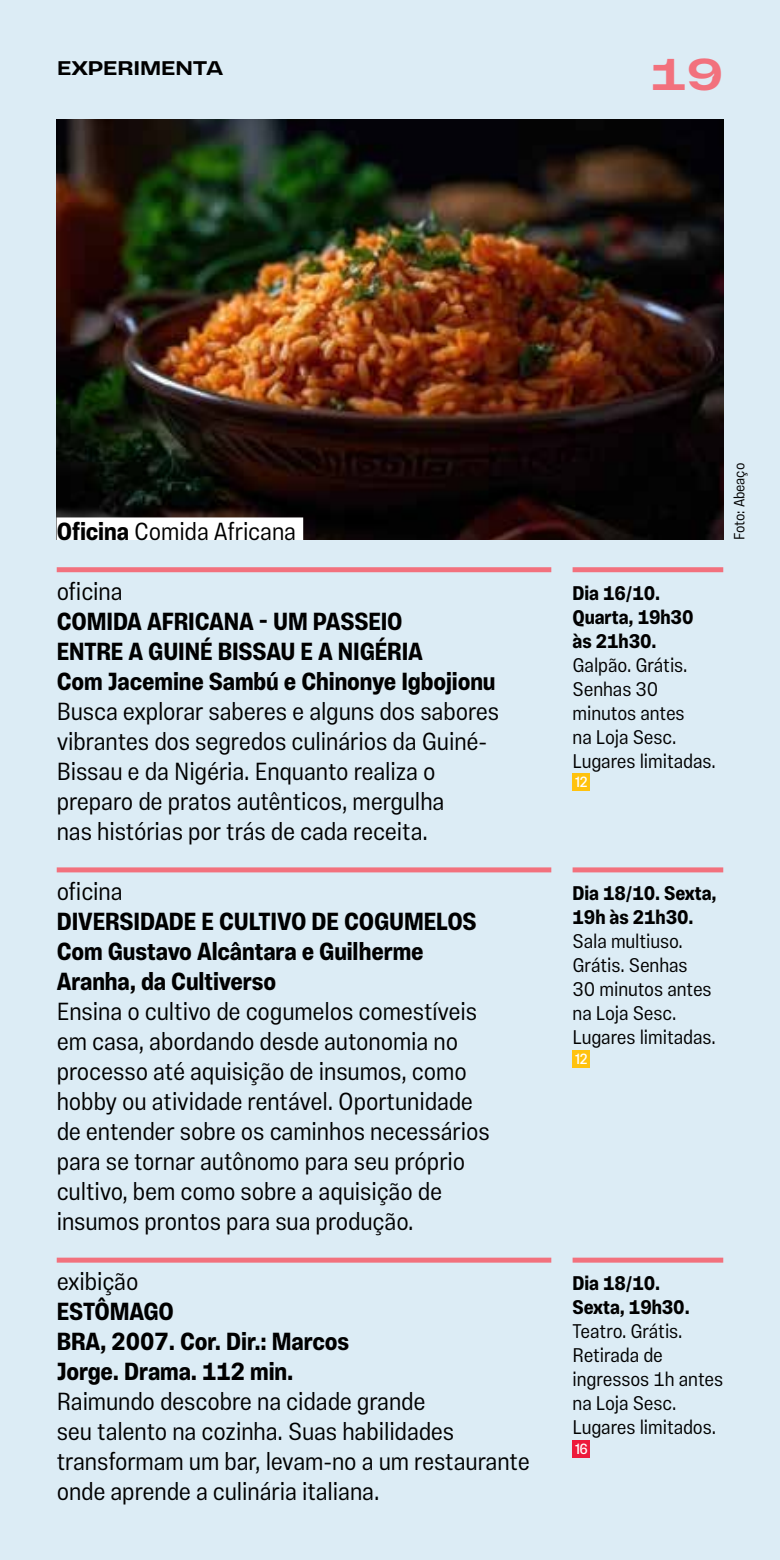
<style>
.page{position:relative;width:780px;height:1560px;background:#fff}
.page>*{position:absolute;margin:0;border:0;box-sizing:border-box;transform-origin:0 0}
.t1{font:700 45px "Vinila Extended";color:#f2717d}
.t2{font:300 25px/30px "Vinila Condensed";letter-spacing:-.005em;color:#000}
.t3{font:700 25px/30px "Vinila Condensed";letter-spacing:-.005em;color:#000}
.t4{font:300 20px/24px "Vinila Condensed";letter-spacing:-.005em;color:#000}
.t5{font:700 20px/24px "Vinila Condensed";letter-spacing:-.005em;color:#000}
.t6{font:700 20px "Vinila Extended";letter-spacing:-.005em;color:#000}
.t7{font:300 15px "Vinila Condensed";letter-spacing:-.005em;color:#000}
.t8{font:15px "Vinila Condensed";color:#fff}
.s1{font-weight:700}
</style>
<div class="page">
<div style="left:0;top:0;width:780px;height:1559px;background:#dcecf5"></div>
<div style="left:57px;top:567px;width:494px;height:5px;background:#f2717d"></div>
<div style="left:57px;top:867px;width:494px;height:5px;background:#f2717d"></div>
<div style="left:57px;top:1257px;width:494px;height:5px;background:#f2717d"></div>
<div style="left:572px;top:567px;width:151px;height:5px;background:#f2717d"></div>
<img style="left:57px;top:120px;width:666px;height:420px">
<div style="left:57px;top:517px;width:246px;height:23px;background:#fff"></div>
<div style="left:572px;top:772px;width:18px;height:18px;background:#ffc20e"></div>
<div style="left:572px;top:867px;width:151px;height:5px;background:#f2717d"></div>
<div style="left:572px;top:1050px;width:18px;height:17px;background:#ffc20e"></div>
<div style="left:572px;top:1257px;width:151px;height:5px;background:#f2717d"></div>
<div style="left:572px;top:1440px;width:18px;height:17px;background:#ed1a3b"></div>
<p class="t6" style="left:57px;top:56px;width:167px">EXPERIMENTA</p>
<h1 class="t1" style="left:650px;top:47px;width:75px">19</h1>
<p class="t2" style="left:57px;top:516px;width:241px"><span class="s1">Oficina</span> Comida Africana</p>
<p class="t2" style="left:57px;top:576px;width:67px">oficina</p>
<p class="t3" style="left:57px;top:606px;width:440px">COMIDA AFRICANA - UM PASSEIO<br>ENTRE A GUINÉ BISSAU E A NIGÉRIA<br>Com Jacemine Sambú e Chinonye Igbojionu</p>
<p class="t2" style="left:57px;top:696px;width:444px">Busca explorar saberes e alguns dos sabores vibrantes dos segredos culinários da Guiné-Bissau e da Nigéria. Enquanto realiza o preparo de pratos autênticos, mergulha<br>nas histórias por trás de cada receita.</p>
<p class="t2" style="left:57px;top:876px;width:67px">oficina</p>
<p class="t3" style="left:57px;top:906px;width:421px">DIVERSIDADE E CULTIVO DE COGUMELOS<br>Com Gustavo Alcântara e Guilherme<br>Aranha, da Cultiverso</p>
<p class="t2" style="left:57px;top:996px;width:434px">Ensina o cultivo de cogumelos comestíveis em casa, abordando desde autonomia no processo até aquisição de insumos, como hobby ou atividade rentável. Oportunidade de entender sobre os caminhos necessários para se tornar autônomo para seu próprio cultivo, bem como sobre a aquisição de insumos prontos para sua produção.</p>
<p class="t2" style="left:57px;top:1266px;width:83px">exibição</p>
<p class="t3" style="left:57px;top:1296px;width:294px">ESTÔMAGO<br>BRA, 2007. Cor. Dir.: Marcos<br>Jorge. Drama. 112 min.</p>
<p class="t2" style="left:57px;top:1386px;width:474px">Raimundo descobre na cidade grande<br>seu talento na cozinha. Suas habilidades transformam um bar, levam-no a um restaurante onde aprende a culinária italiana.</p>
<p class="t5" style="left:572px;top:581px;width:122px">Dia 16/10.<br>Quarta, 19h30 às 21h30.</p>
<p class="t4" style="left:572px;top:652px;width:145px">Galpão. Grátis.<br>Senhas 30 minutos antes<br>na Loja Sesc.<br>Lugares limitadas.</p>
<p class="t8" style="left:575px;top:772px;width:14px">12</p>
<p class="t7" style="left:730px;top:540px;width:78px;rotate:-90deg">Foto: Abeaço</p>
<p class="t5" style="left:572px;top:881px;width:145px">Dia 18/10. Sexta,<br>19h às 21h30.</p>
<p class="t4" style="left:572px;top:928px;width:145px">Sala multiuso.<br>Grátis. Senhas<br>30 minutos antes na Loja Sesc.<br>Lugares limitadas.</p>
<p class="t8" style="left:575px;top:1049px;width:14px">12</p>
<p class="t5" style="left:572px;top:1271px;width:119px">Dia 18/10.<br>Sexta, 19h30.</p>
<p class="t4" style="left:572px;top:1318px;width:152px">Teatro. Grátis.<br>Retirada de ingressos 1h antes na Loja Sesc.<br>Lugares limitados.</p>
<p class="t8" style="left:575px;top:1439px;width:14px">16</p>
</div>
